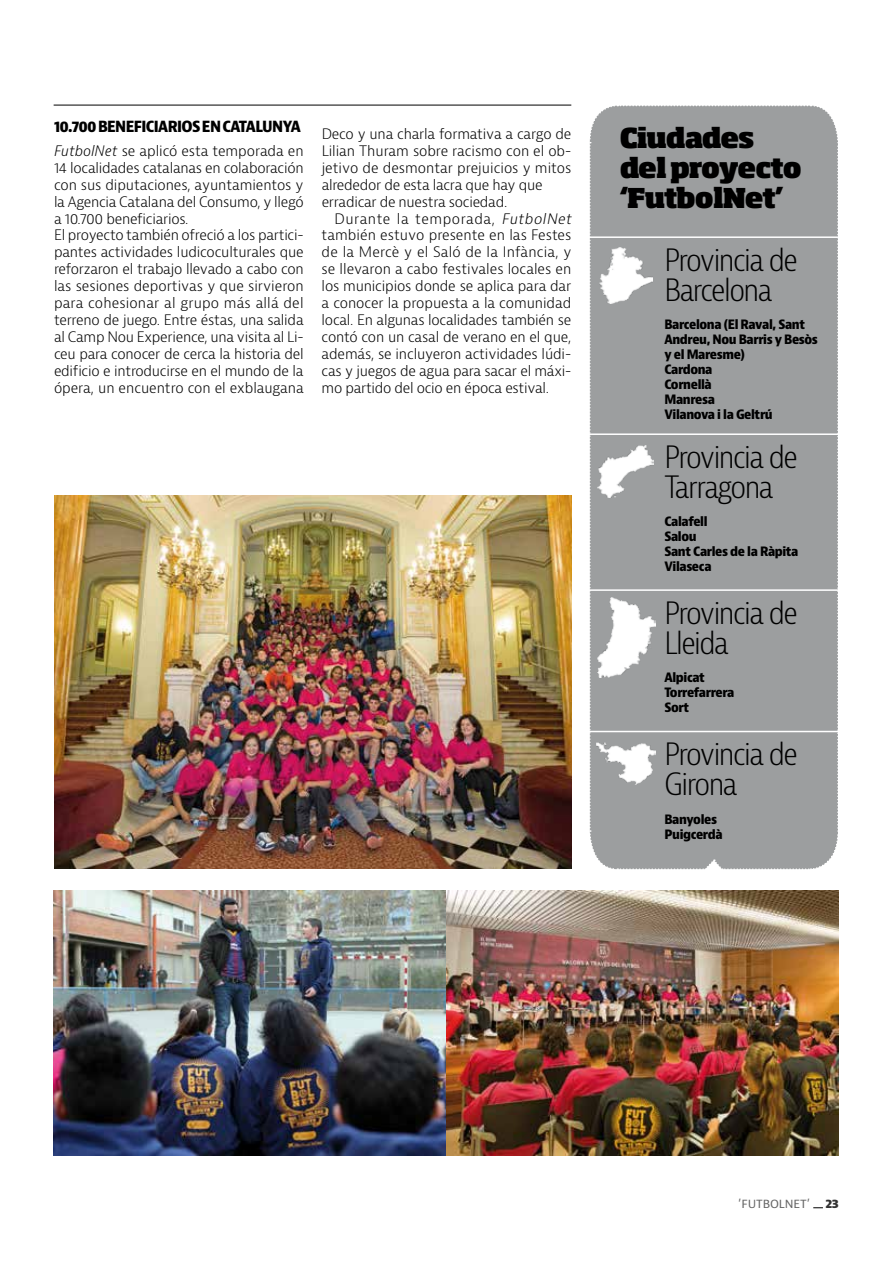
<style>
.page{position:relative;width:893px;height:1263px;background:#fff}
.page>*{position:absolute;margin:0;border:0;box-sizing:border-box;transform-origin:0 0}
.t1{font:300 condensed 30px/30px "Bernina Sans";letter-spacing:-.05em;color:#000}
.t2{font:800 27px/30px "Soho Std";letter-spacing:-.05em;color:#000}
.t3{font:800 condensed 15px "Bernina Sans";letter-spacing:-.04em;color:#000}
.t4{font:300 14.1px/17px "Bernina Sans";letter-spacing:-.015em;color:#000}
.t5{font:800 condensed 12.6px/15px "Bernino Sans";letter-spacing:-.03em;color:#000}
.t6{font:12px "Bernina Sans";letter-spacing:-.01em;color:#666}
.s1{font-style:italic}
.s2{font-weight:800;color:#333}
</style>
<div class="page">
<hr style="left:54px;top:105px;width:517px;height:1px;background:#000">
<img style="left:54px;top:496px;width:517px;height:372px">
<img style="left:54px;top:890px;width:785px;height:266px">
<div style="left:589px;top:105px;width:249px;height:765px;background:#9c9e9f"></div>
<hr style="left:582px;top:236px;width:263px;height:2px;background:#fff">
<hr style="left:582px;top:433px;width:263px;height:2px;background:#fff">
<hr style="left:582px;top:589px;width:263px;height:2px;background:#fff">
<hr style="left:582px;top:731px;width:263px;height:1px;background:#fff">
<img style="left:597px;top:597px;width:58px;height:80px">
<img style="left:597px;top:742px;width:59px;height:42px">
<img style="left:600px;top:248px;width:53px;height:56px">
<img style="left:598px;top:445px;width:56px;height:52px">
<p class="t3" style="left:54px;top:117px;width:248px">10.700 BENEFICIARIOS EN CATALUNYA</p>
<p class="t4" style="left:54px;top:142px;width:251px"><span class="s1">FutbolNet</span> se aplicó esta temporada en 14 localidades catalanas en colaboración con sus diputaciones, ayuntamientos y la Agencia Catalana del Consumo, y llegó a 10.700 beneficiarios.<br>El proyecto también ofreció a los partici&shy;pantes actividades ludicoculturales que reforzaron el trabajo llevado a cabo con las sesiones deportivas y que sirvieron para cohesionar al grupo más allá del terreno de juego. Entre éstas, una salida al Camp Nou Experience, una visita al Li&shy;ceu para conocer de cerca la historia del edificio e introducirse en el mundo de la ópera, un encuentro con el exblaugana</p>
<p class="t4" style="left:322px;top:125px;width:251px">Deco y una charla formativa a cargo de Lilian Thuram sobre racismo con el ob&shy;jetivo de desmontar prejuicios y mitos alrededor de esta lacra que hay que erradicar de nuestra sociedad.</p>
<p class="t4" style="left:322px;top:210px;width:255px;text-indent:13px">Durante la temporada, <span class="s1">FutbolNet </span>también estuvo presente en las Festes de la Mercè y el Saló de la Infància, y se llevaron a cabo festivales locales en los municipios donde se aplica para dar a conocer la propuesta a la comunidad local. En algunas localidades también se contó con un casal de verano en el que, además, se incluyeron actividades lúdi&shy;cas y juegos de agua para sacar el máxi&shy;mo partido del ocio en época estival.</p>
<h2 class="t2" style="left:620px;top:122px;width:183px">Ciudades del proyecto ‘FutbolNet’</h2>
<h1 class="t1" style="left:664px;top:246px;width:135px">Provincia de<br>Barcelona</h1>
<p class="t5" style="left:664px;top:318px;width:155px">Barcelona (El Raval, Sant<br>Andreu, Nou Barris y Besòs y el Maresme)<br>Cardona<br>Cornellà<br>Manresa<br>Vilanova i la Geltrú</p>
<h1 class="t1" style="left:664px;top:443px;width:135px">Provincia de<br>Tarragona</h1>
<p class="t5" style="left:664px;top:515px;width:136px">Calafell<br>Salou<br>Sant Carles de la Ràpita<br>Vilaseca</p>
<h1 class="t1" style="left:664px;top:599px;width:135px">Provincia de<br>Lleida</h1>
<p class="t5" style="left:664px;top:670px;width:72px">Alpicat<br>Torrefarrera<br>Sort</p>
<h1 class="t1" style="left:664px;top:740px;width:135px">Provincia de<br>Girona</h1>
<p class="t5" style="left:664px;top:812px;width:60px">Banyoles<br>Puigcerdà</p>
<p class="t6" style="left:738px;top:1196px;width:102px">’FUTBOLNET’ <span class="s2">23</span></p>
</div>
